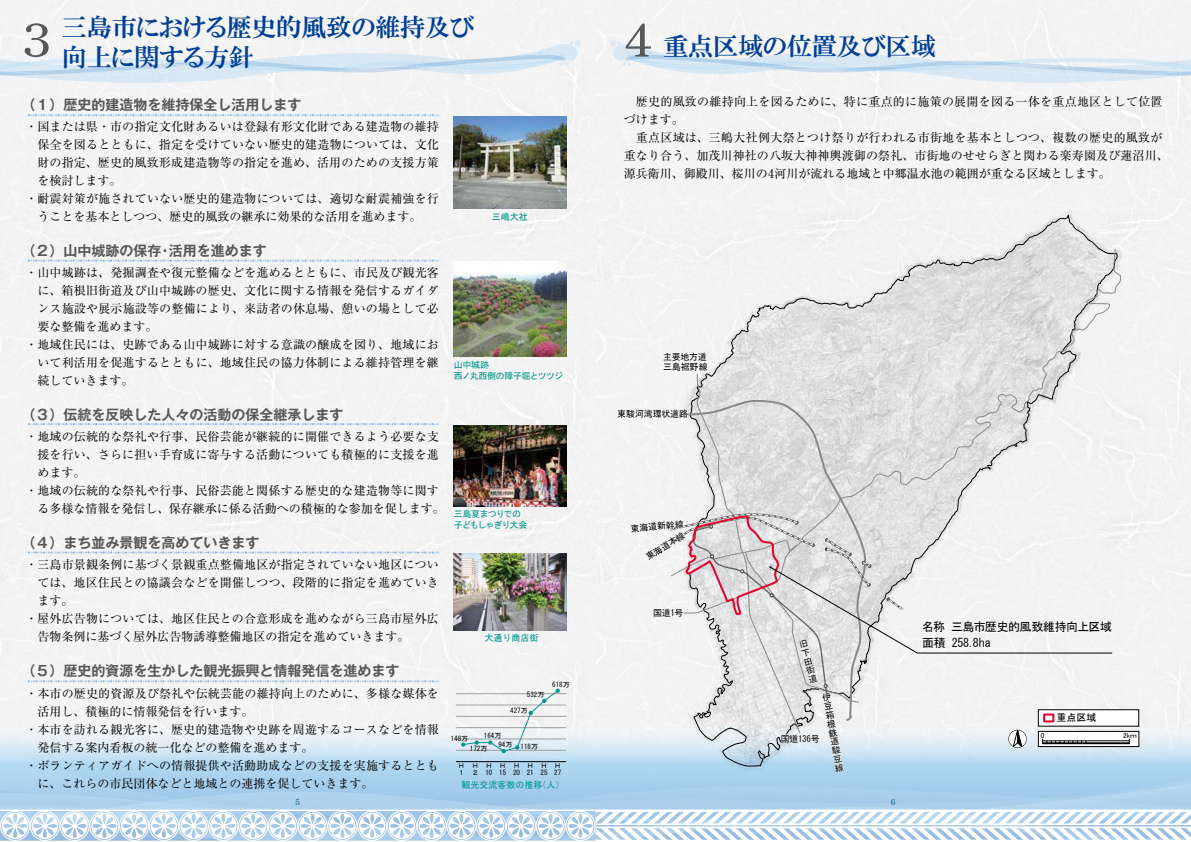
<style>
.page{position:relative;width:1191px;height:842px;background:#fff}
.page>*{position:absolute;margin:0;border:0;box-sizing:border-box;transform-origin:0 0}
.t1{font:25px/30px "HGP Mincho E";color:#003f98}
.t2{font:700 14px "Gothic MB101 Pr 6 N De";color:#595757}
.t3{font:12px/18px "Ryumin Pr 6 N";letter-spacing:.015em;color:#000}
.t4{font:12px/16px "MS Gothic";letter-spacing:-.04em;color:#000}
.t5{font:10px "MS Gothic";color:#000}
.t6{font:9px/9px "MS Gothic";letter-spacing:-.03em;color:#000;text-align:justify}
.t7{font:9px/11px "MS Gothic";letter-spacing:-.04em;color:#00978c}
.t8{font:9px/11px "MS Gothic";letter-spacing:-.095em;color:#00978c}
.t9{font:9px "MS Gothic";color:#00978c}
.t10{font:9px "MS Gothic";letter-spacing:-.01em;color:#000}
.t11{font:700 9px "Century Schoolbook";color:#3d80b0}
.t12{font:7.3px "MS P Gothic";color:#000}
.t13{font:7px/7px "MS Gothic";color:#000}
.s1{font-family:"Futo Min A101 Pr 6 N";font-weight:700;font-size:44.8px;color:#595757}
</style>
<div class="page">
<div style="left:0;top:0;width:1191px;height:717px;background:#f4f3f4"></div>
<div style="left:0;top:717px;width:1191px;height:125px;background:#f3f3f3"></div>
<svg style="left:0;top:727px;width:1191px;height:82px;background:#b8d8ef"></svg>
<svg style="left:0;top:809px;width:1191px;height:33px"></svg>
<hr style="left:456px;top:693px;width:110px;height:1px;background:#9fa0a0">
<hr style="left:456px;top:705px;width:110px;height:1px;background:#9fa0a0">
<hr style="left:456px;top:716px;width:110px;height:1px;background:#9fa0a0">
<hr style="left:456px;top:727px;width:110px;height:1px;background:#9fa0a0">
<hr style="left:456px;top:739px;width:110px;height:1px;background:#9fa0a0">
<hr style="left:456px;top:750px;width:110px;height:1px;background:#9fa0a0">
<svg style="left:686px;top:215px;width:431px;height:552px"></svg>
<svg style="left:1112px;top:733px;width:25px;height:12px"></svg>
<div style="left:1038px;top:731px;width:101px;height:16px;border:1px solid #000"></div>
<hr style="left:1042px;top:742px;width:87px;height:2px;background:#000">
<hr style="left:1042px;top:740px;width:87px;height:1px;background:#000">
<svg style="left:682px;top:248px;width:439px;height:366px"></svg>
<div style="left:1038px;top:710px;width:100px;height:16px;background:#fff"></div>
<svg style="left:616px;top:351px;width:496px;height:423px"></svg>
<img style="left:454px;top:553px;width:112px;height:77px">
<img style="left:454px;top:425px;width:112px;height:81px">
<hr style="left:456px;top:761px;width:110px;height:1px;background:#000">
<svg style="left:461px;top:689px;width:99px;height:64px"></svg>
<svg style="left:0;top:40px;width:1191px;height:50px"></svg>
<svg style="left:28px;top:114px;width:411px;height:2px"></svg>
<svg style="left:28px;top:260px;width:411px;height:2px"></svg>
<svg style="left:28px;top:423px;width:411px;height:2px"></svg>
<svg style="left:28px;top:551px;width:411px;height:3px"></svg>
<svg style="left:28px;top:680px;width:411px;height:2px"></svg>
<img style="left:454px;top:116px;width:112px;height:93px">
<img style="left:454px;top:262px;width:112px;height:95px">
<h1 class="t1" style="left:22px;top:12px;width:454px;text-indent:40px">三島市における歴史的風致の維持及び<br><sup>3</sup> 向上に関する方針</h1>
<p class="t2" style="left:21px;top:93px;width:281px">（１）歴史的建造物を維持保全し活用します</p>
<p class="t3" style="left:25px;top:117px;width:415px">・国または県・市の指定文化財あるいは登録有形文化財である建造物の維持</p>
<p class="t3" style="left:37px;top:135px;width:403px">保全を図るとともに、指定を受けていない歴史的建造物については、文化</p>
<p class="t3" style="left:37px;top:153px;width:403px">財の指定、歴史的風致形成建造物等の指定を進め、活用のための支援方策</p>
<p class="t3" style="left:37px;top:171px;width:86px">を検討します。</p>
<p class="t3" style="left:25px;top:189px;width:415px">・耐震対策が施されていない歴史的建造物については、適切な耐震補強を行</p>
<p class="t3" style="left:37px;top:207px;width:385px">うことを基本としつつ、歴史的風致の継承に効果的な活用を進めます。</p>
<p class="t2" style="left:21px;top:239px;width:247px">（２）山中城跡の保存・活用を進めます</p>
<p class="t3" style="left:25px;top:263px;width:415px">・山中城跡は、発掘調査や復元整備などを進めるとともに、市民及び観光客</p>
<p class="t3" style="left:37px;top:281px;width:403px">に、箱根旧街道及び山中城跡の歴史、文化に関する情報を発信するガイダ</p>
<p class="t3" style="left:37px;top:299px;width:403px">ンス施設や展示施設等の整備により、来訪者の休息場、憩いの場として必</p>
<p class="t3" style="left:37px;top:317px;width:122px">要な整備を進めます。</p>
<p class="t3" style="left:25px;top:335px;width:415px">・地域住民には、史跡である山中城跡に対する意識の醸成を図り、地域にお</p>
<p class="t3" style="left:37px;top:353px;width:403px">いて利活用を促進するとともに、地域住民の協力体制による維持管理を継</p>
<p class="t3" style="left:37px;top:371px;width:98px">続していきます。</p>
<p class="t2" style="left:21px;top:403px;width:323px">（３）伝統を反映した人々の活動の保全継承します</p>
<p class="t3" style="left:25px;top:427px;width:415px">・地域の伝統的な祭礼や行事、民俗芸能が継続的に開催できるよう必要な支</p>
<p class="t3" style="left:37px;top:445px;width:403px">援を行い、さらに担い手育成に寄与する活動についても積極的に支援を進</p>
<p class="t3" style="left:37px;top:463px;width:50px">めます。</p>
<p class="t3" style="left:25px;top:481px;width:415px">・地域の伝統的な祭礼や行事、民俗芸能と関係する歴史的な建造物等に関す</p>
<p class="t3" style="left:37px;top:499px;width:409px">る多様な情報を発信し、保存継承に係る活動への積極的な参加を促します。</p>
<p class="t2" style="left:21px;top:531px;width:239px">（４）まち並み景観を高めていきます</p>
<p class="t3" style="left:25px;top:555px;width:415px">・三島市景観条例に基づく景観重点整備地区が指定されていない地区につい</p>
<p class="t3" style="left:37px;top:573px;width:403px">ては、地区住民との協議会などを開催しつつ、段階的に指定を進めていき</p>
<p class="t3" style="left:37px;top:591px;width:37px">ます。</p>
<p class="t3" style="left:25px;top:609px;width:415px">・屋外広告物については、地区住民との合意形成を進めながら三島市屋外広</p>
<p class="t3" style="left:37px;top:627px;width:373px">告物条例に基づく屋外広告物誘導整備地区の指定を進めていきます。</p>
<p class="t2" style="left:21px;top:659px;width:379px">（５）歴史的資源を生かした観光振興と情報発信を進めます</p>
<p class="t3" style="left:25px;top:683px;width:415px">・本市の歴史的資源及び祭礼や伝統芸能の維持向上のために、多様な媒体を</p>
<p class="t3" style="left:37px;top:701px;width:218px">活用し、積極的に情報発信を行います。</p>
<p class="t3" style="left:25px;top:719px;width:415px">・本市を訪れる観光客に、歴史的建造物や史跡を周遊するコースなどを情報</p>
<p class="t3" style="left:37px;top:737px;width:277px">発信する案内看板の統一化などの整備を進めます。</p>
<p class="t3" style="left:25px;top:755px;width:415px">・ボランティアガイドへの情報提供や活動助成などの支援を実施するととも</p>
<p class="t3" style="left:37px;top:773px;width:337px">に、これらの市民団体などと地域との連携を促していきます。</p>
<p class="t7" style="left:492px;top:211px;width:38px">三嶋大社</p>
<p class="t7" style="left:454px;top:359px;width:111px">山中城跡<br>西ノ丸西側の障子堀とツツジ</p>
<p class="t8" style="left:454px;top:508px;width:75px">三島夏まつりでの子どもしゃぎり大会</p>
<p class="t7" style="left:484px;top:632px;width:55px">大通り商店街</p>
<p class="t13" style="left:510px;top:687px;width:36px;line-height:15.3px;text-indent:17px">532万<br>427万</p>
<p class="t13" style="left:498px;top:743px;width:41px">94万 118万</p>
<p class="t13" style="left:484px;top:732px;width:19px">164万</p>
<p class="t13" style="left:451px;top:735px;width:19px">148万</p>
<p class="t13" style="left:470px;top:745px;width:19px">172万</p>
<p class="t13" style="left:552px;top:681px;width:19px">618万</p>
<p class="t13" style="left:458px;top:761px;width:7px">Ｈ<br>１</p>
<p class="t13" style="left:472px;top:761px;width:7px">Ｈ<br>２</p>
<p class="t13" style="left:485px;top:761px;width:8px">Ｈ<br>10</p>
<p class="t13" style="left:499px;top:761px;width:8px">Ｈ<br>15</p>
<p class="t13" style="left:513px;top:761px;width:8px">Ｈ<br>20</p>
<p class="t13" style="left:527px;top:762px;width:8px">Ｈ<br>21</p>
<p class="t13" style="left:540px;top:761px;width:8px">Ｈ<br>25</p>
<p class="t13" style="left:554px;top:761px;width:8px">Ｈ<br>27</p>
<p class="t9" style="left:461px;top:780px;width:105px">観光交流客数の推移（人）</p>
<h1 class="t1" style="left:623px;top:31px;width:314px"><span class="s1">4</span> 重点区域の位置及び区域</h1>
<p class="t3" style="left:624px;top:91px;width:546px">　歴史的風致の維持向上を図るために、特に重点的に施策の展開を図る一体を重点地区として位置づけます。<br>　重点区域は、三嶋大社例大祭とつけ祭りが行われる市街地を基本としつつ、複数の歴史的風致が重なり合う、加茂川神社の八坂大神神輿渡御の祭礼、市街地のせせらぎと関わる楽寿園及び蓮沼川、源兵衛川、御殿川、桜川の4河川が流れる地域と中郷温水池の範囲が重なる区域とします。</p>
<p class="t6" style="left:663px;top:351px;width:46px;line-height:10.8px">主要地方道三島裾野線</p>
<p class="t10" style="left:617px;top:409px;width:72px">東駿河湾環状道路</p>
<p class="t6" style="left:630px;top:524px;width:55px;rotate:-5deg">東海道新幹線</p>
<p class="t6" style="left:644px;top:554px;width:46px;rotate:-32deg">東海道本線</p>
<p class="t6" style="left:653px;top:608px;width:32px">国道1号</p>
<p class="t6" style="left:798px;top:641px;width:6px;rotate:-15deg">旧下田街道</p>
<p class="t6" style="left:821px;top:693px;width:6px;rotate:-10deg">伊豆箱根鉄道駿豆線</p>
<p class="t6" style="left:781px;top:734px;width:41px">国道136号</p>
<p class="t4" style="left:922px;top:619px;width:191px">名称 三島市歴史的風致維持向上区域面積 258.8ha</p>
<p class="t5" style="left:1056px;top:713px;width:41px">重点区域</p>
<p class="t12" style="left:1040px;top:732px;width:5px">0</p>
<p class="t12" style="left:1123px;top:732px;width:15px">2kｍ</p>
<p class="t11" style="left:295px;top:795px;width:7px">5</p>
<p class="t11" style="left:890px;top:795px;width:7px">6</p>
</div>
